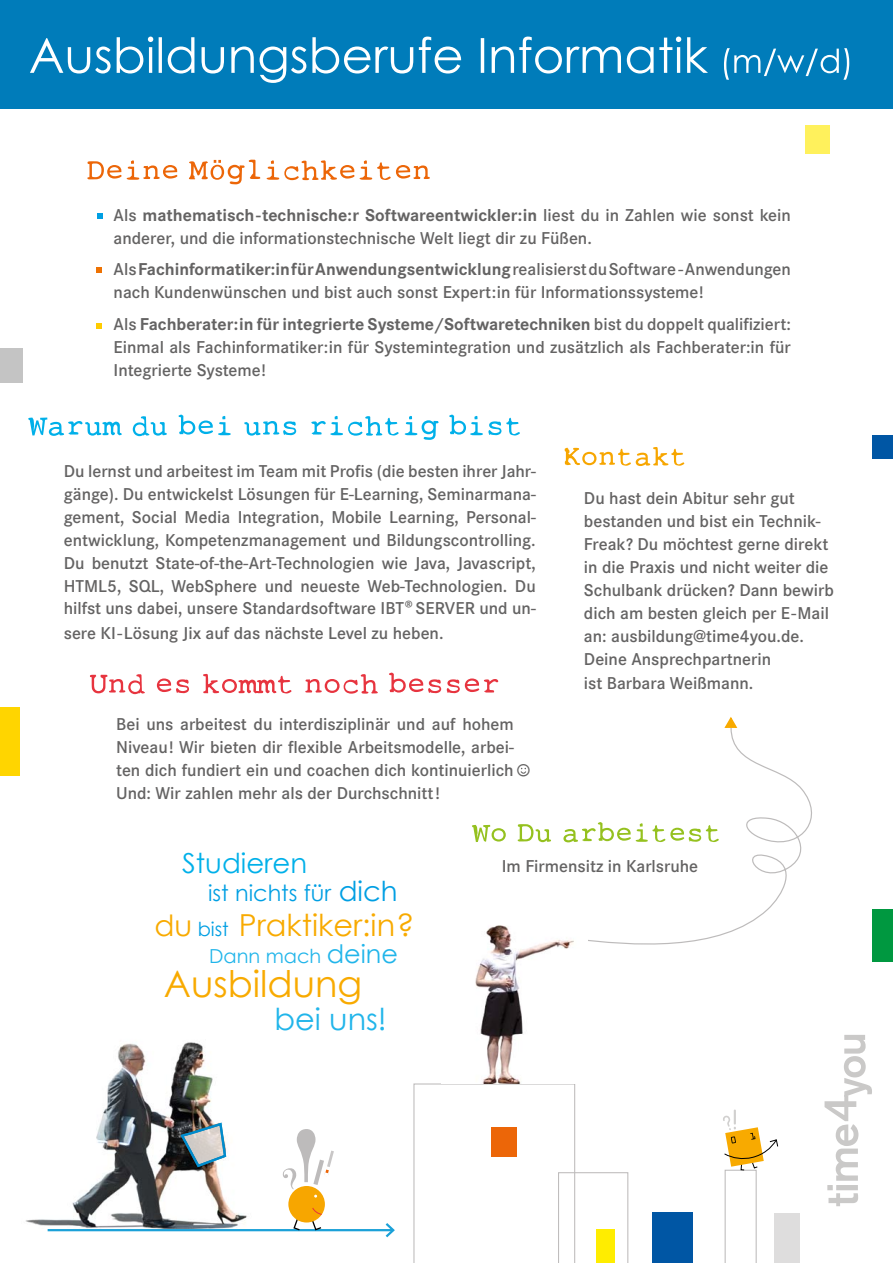
<style>
.page{position:relative;width:893px;height:1263px;background:#fff}
.page>*{position:absolute;margin:0;border:0;box-sizing:border-box;transform-origin:0 0}
.t1{font:36.75px "Century Gothic";color:#f8aa00}
.t2{font:30.3px "Century Gothic";color:#f8aa00}
.t3{font:30.3px "Century Gothic";color:#21b5ea}
.t4{font:27.6px "Century Gothic";color:#00b0e9}
.t5{font:22.35px "Century Gothic";color:#009fe3}
.t6{font:19.35px "Century Gothic";color:#21b5ea}
.t7{font:600 17.85px/23.1px "Corporate S";color:#646363}
.s1{font-weight:700}
.s2{font-size:27.6px}
.s3{font-size:29.25px}
.s4{font-size:19.35px;color:#009fe3}
.s5{font-size:25.5px}
</style>
<div class="page">
<div style="left:653px;top:1213px;width:40px;height:50px;background:#0056a4"></div>
<div style="left:0;top:707px;width:19px;height:68px;background:#ffd500"></div>
<div style="left:774px;top:1213px;width:25px;height:50px;background:#dedddd"></div>
<svg style="left:723px;top:1109px;width:55px;height:154px"></svg>
<div style="left:0;top:0;width:893px;height:109px;background:#007cba"></div>
<svg style="left:824px;top:1035px;width:48px;height:171px"></svg>
<hr style="left:48px;top:1229px;width:345px;height:2px;background:#1ba1d8">
<svg style="left:383px;top:1223px;width:12px;height:15px"></svg>
<img style="left:25px;top:1042px;width:258px;height:187px">
<svg style="left:283px;top:1129px;width:51px;height:102px"></svg>
<svg style="left:179px;top:1121px;width:48px;height:47px;background:#89989e"></svg>
<svg style="left:588px;top:729px;width:224px;height:216px"></svg>
<svg style="left:724px;top:717px;width:14px;height:12px"></svg>
<svg style="left:413px;top:1083px;width:215px;height:180px"></svg>
<div style="left:491px;top:1127px;width:26px;height:30px;background:#ec6608"></div>
<img style="left:475px;top:925px;width:99px;height:158px">
<svg style="left:30px;top:37px;width:819px;height:46px"></svg>
<div style="left:872px;top:909px;width:21px;height:53px;background:#009840"></div>
<div style="left:872px;top:435px;width:21px;height:24px;background:#0056a4"></div>
<div style="left:0;top:348px;width:22px;height:35px;background:#c4c4c4"></div>
<div style="left:805px;top:125px;width:25px;height:28px;background:#fff15c"></div>
<svg style="left:472px;top:822px;width:247px;height:20px"></svg>
<svg style="left:87px;top:160px;width:343px;height:24px"></svg>
<svg style="left:28px;top:415px;width:492px;height:25px"></svg>
<svg style="left:565px;top:447px;width:119px;height:19px"></svg>
<svg style="left:90px;top:673px;width:408px;height:21px"></svg>
<svg style="left:97px;top:214px;width:5px;height:5px"></svg>
<svg style="left:97px;top:267px;width:5px;height:5px"></svg>
<svg style="left:96px;top:323px;width:6px;height:5px"></svg>
<svg style="left:520px;top:767px;width:6px;height:7px"></svg>
<p class="t7" style="left:114px;top:204px;width:679px">Als <span class="s1">mathematisch-technische:r Softwareentwickler:in</span> liest du in Zahlen wie sonst kein anderer, und die informationstechnische Welt liegt dir zu Füßen.</p>
<p class="t7" style="left:114px;top:258px;width:679px">Als <span class="s1">Fachinformatiker:in für Anwendungsentwicklung</span> realisierst du Software -Anwendungen nach Kundenwünschen und bist auch sonst Expert:in für Informationssysteme!</p>
<p class="t7" style="left:114px;top:313px;width:679px;text-align:justify">Als <span class="s1">Fachberater:in für integrierte Systeme/Softwaretechniken</span> bist du doppelt qualifiziert:<br>Einmal als Fachinformatiker:in für Systemintegration und zusätzlich als Fachberater:in für Integrierte Systeme!</p>
<p class="t7" style="left:64px;top:459px;width:474px;text-align:justify">Du lernst und arbeitest im Team mit Profis (die besten ihrer Jahr&shy;gänge). Du entwickelst Lösungen für E-Learning, Seminarmana&shy;gement, Social Media Integration, Mobile Learning, Personal&shy;entwicklung, Kompetenzmanagement und Bildungscontrolling.<br>Du benutzt State-of-the-Art-Technologien wie Java, Javascript, HTML5, SQL, WebSphere und neueste Web-Technologien. Du hilfst uns dabei, unsere Standardsoftware IBT® SERVER und un&shy;sere KI-Lösung Jix auf das nächste Level zu heben.</p>
<p class="t7" style="left:116px;top:713px;width:399px;text-align:justify">Bei uns arbeitest du interdisziplinär und auf hohem Niveau! Wir bieten dir flexible Arbeitsmodelle, arbei&shy;ten dich fundiert ein und coachen dich kontinuierlich Und: Wir zahlen mehr als der Durchschnitt!</p>
<p class="t7" style="left:584px;top:487px;width:251px">Du hast dein Abitur sehr gut bestanden und bist ein Technik-<br>Freak? Du möchtest gerne direkt in die Praxis und nicht weiter die<br>Schulbank drücken? Dann bewirb dich am besten gleich per E-Mail an: ausbildung@time4you.de.<br>Deine Ansprechpartnerin<br>ist Barbara Weißmann.</p>
<h3 class="t4" style="left:182px;top:843px;width:127px">Studieren</h3>
<p class="t5" style="left:208px;top:877px;width:191px">ist nichts für <span class="s2">dich</span></p>
<h2 class="t2" style="left:154px;top:904px;width:261px"><span class="s3">du</span> <span class="s4">bist</span> Praktiker:in?</h2>
<p class="t6" style="left:209px;top:942px;width:190px">Dann mach <span class="s5">deine</span></p>
<h1 class="t1" style="left:164px;top:958px;width:200px">Ausbildung</h1>
<h2 class="t3" style="left:274px;top:998px;width:114px">bei uns!</h2>
<p class="t7" style="left:502px;top:855px;width:198px">Im Firmensitz in Karlsruhe</p>
</div>
